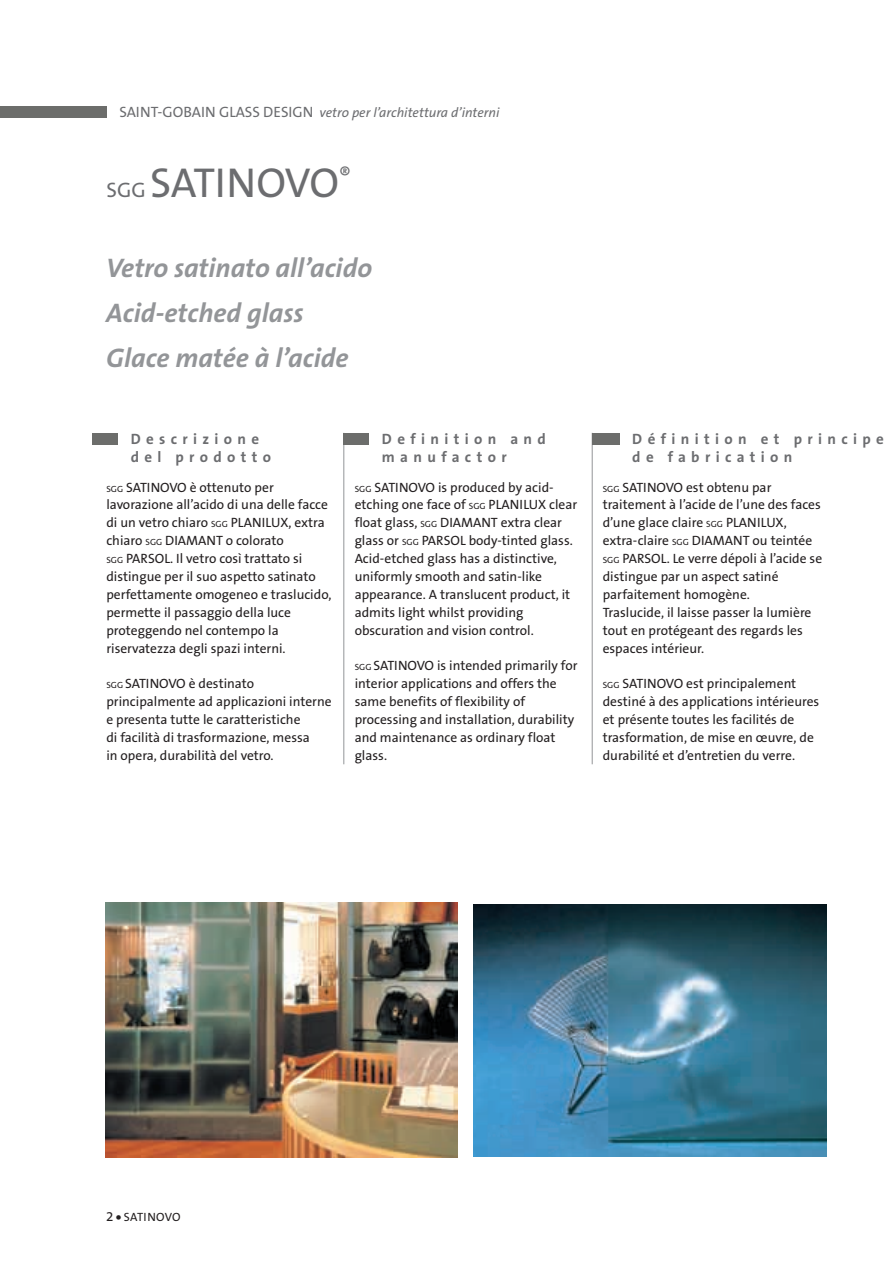
<style>
.page{position:relative;width:893px;height:1263px;background:#fff}
.page>*{position:absolute;margin:0;border:0;box-sizing:border-box;transform-origin:0 0}
.t1{font:42px "The Sans B5 Plain";letter-spacing:-.01em;color:#6c6d70}
.t2{font:italic 700 27px/45px "The Sans B7";color:#939598}
.t3{font:700 15px/18px "The Sans B7";letter-spacing:.355em;color:#6c6d70}
.t4{font:13.5px/17.9px "The Sans B5 Plain";color:#231f20}
.t5{font:italic 13.5px "The Sans B5 Plain";color:#6c6d70}
.t6{font:12px "The Sans B5 Plain";letter-spacing:.025em;color:#231f20}
.s1{font-style:normal;font-size:15px}
.s2{font-size:21px}
.s3{font-size:9px}
.s4{font-size:13.5px}
.s5{font-family:"Carta";font-size:9px}
</style>
<div class="page">
<hr style="left:343px;top:433px;width:1px;height:331px;background:#939598">
<hr style="left:592px;top:433px;width:1px;height:331px;background:#939598">
<div style="left:343px;top:433px;width:25px;height:11px;background:#6c6d6b"></div>
<div style="left:592px;top:433px;width:27px;height:11px;background:#6c6d6b"></div>
<div style="left:92px;top:433px;width:25px;height:11px;background:#6c6d6b"></div>
<div style="left:0;top:106px;width:107px;height:12px;background:#6c6d6b"></div>
<img style="left:473px;top:904px;width:353px;height:253px">
<img style="left:106px;top:902px;width:351px;height:255px">
<p class="t5" style="left:119px;top:107px;width:382px"><span class="s1">SAINT-GOBAIN GLASS DESIGN</span> vetro per l’architettura d’interni</p>
<h1 class="t1" style="left:106px;top:164px;width:246px"><span class="s2">SGG</span> SATINOVO<sup>®</sup></h1>
<h2 class="t2" style="left:106px;top:247px;width:267px">Vetro satinato all’acido<br>Acid-etched glass<br>Glace matée à l’acide</h2>
<p class="t3" style="left:131px;top:431px;width:142px">Descrizione del prodotto</p>
<p class="t4" style="left:106px;top:479px;width:226px"><span class="s3">SGG</span> SATINOVO è ottenuto per lavorazione all’acido di una delle facce di un vetro chiaro <span class="s3">SGG</span> PLANILUX, extra chiaro <span class="s3">SGG</span> DIAMANT o colorato<br><span class="s3">SGG</span> PARSOL. Il vetro così trattato si distingue per il suo aspetto satinato perfettamente omogeneo e traslucido, permette il passaggio della luce proteggendo nel contempo la riservatezza degli spazi interni.</p>
<p class="t4" style="left:106px;top:676px;width:227px"><span class="s3">SGG</span> SATINOVO è destinato principalmente ad applicazioni interne e presenta tutte le caratteristiche<br>di facilità di trasformazione, messa<br>in opera, durabilità del vetro.</p>
<p class="t3" style="left:382px;top:431px;width:165px">Definition and manufactor</p>
<p class="t4" style="left:354px;top:479px;width:224px"><span class="s3">SGG</span> SATINOVO is produced by acid&shy;etching one face of <span class="s3">SGG</span> PLANILUX clear float glass, <span class="s3">SGG</span> DIAMANT extra clear glass or <span class="s3">SGG</span> PARSOL body-tinted glass.<br>Acid-etched glass has a distinctive, uniformly smooth and satin-like appearance. A translucent product, it admits light whilst providing obscuration and vision control.</p>
<p class="t4" style="left:354px;top:658px;width:224px"><span class="s3">SGG</span> SATINOVO is intended primarily for interior applications and offers the same benefits of flexibility of processing and installation, durability and maintenance as ordinary float glass.</p>
<p class="t3" style="left:632px;top:431px;width:253px">Définition et principe de fabrication</p>
<p class="t4" style="left:602px;top:479px;width:221px"><span class="s3">SGG</span> SATINOVO est obtenu par traitement à l’acide de l’une des faces d’une glace claire <span class="s3">SGG</span> PLANILUX, extra-claire <span class="s3">SGG</span> DIAMANT ou teintée<br><span class="s3">SGG</span> PARSOL. Le verre dépoli à l’acide se distingue par un aspect satiné parfaitement homogène.<br>Traslucide, il laisse passer la lumière tout en protégeant des regards les espaces intérieur.</p>
<p class="t4" style="left:602px;top:676px;width:218px"><span class="s3">SGG</span> SATINOVO est principalement destiné à des applications intérieures et présente toutes les facilités de trasformation, de mise en œuvre, de durabilité et d’entretien du verre.</p>
<p class="t6" style="left:106px;top:1211px;width:76px"><span class="s4">2</span> <span class="s5">-</span> SATINOVO</p>
</div>
